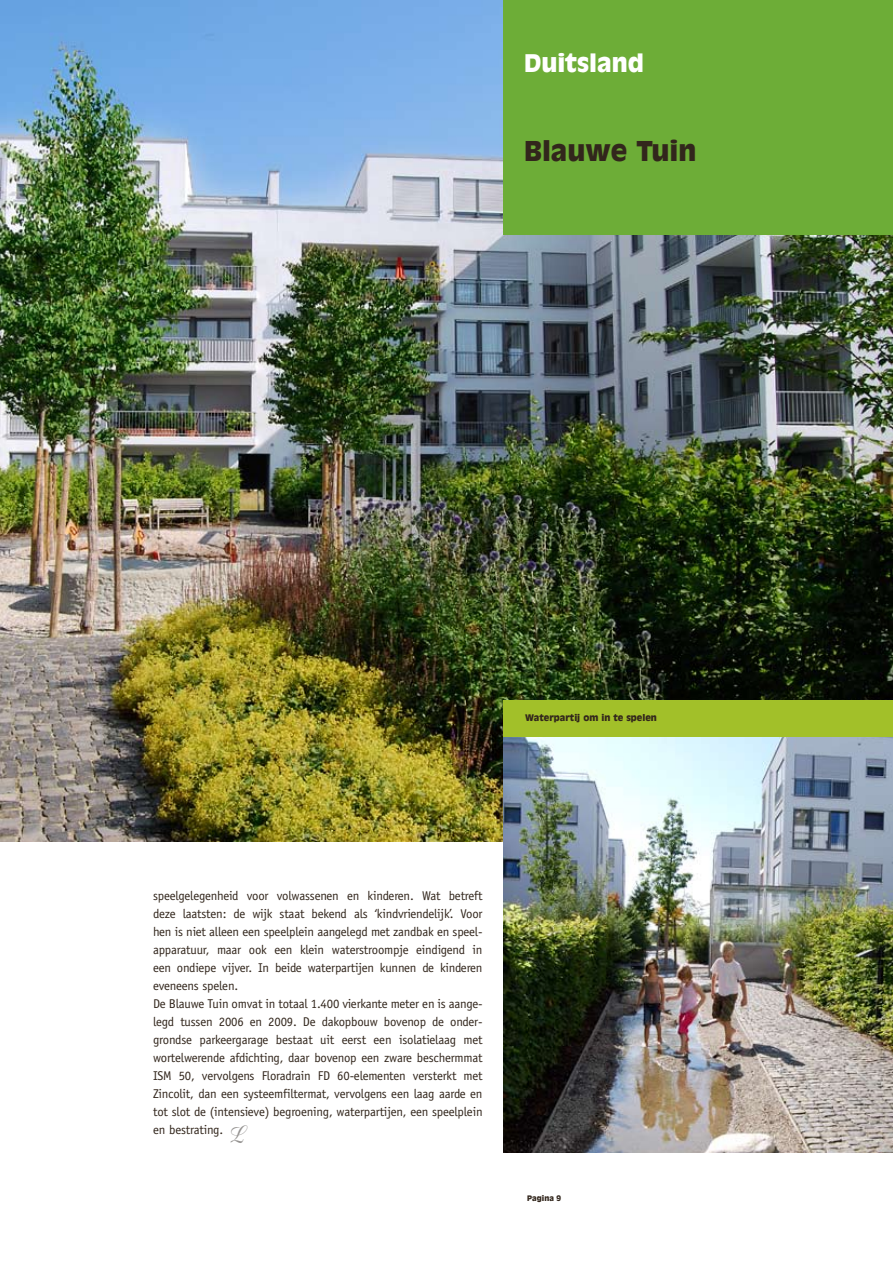
<style>
.page{position:relative;width:893px;height:1263px;background:#fff}
.page>*{position:absolute;margin:0;border:0;box-sizing:border-box;transform-origin:0 0}
.t1{font:900 27px "Antique Olive";color:#32261c}
.t2{font:900 24px "Antique Olive";color:#fff}
.t3{font:12.75px/18px "Officina Sans";letter-spacing:-.015em;color:#32261c}
.t4{font:900 9px "Antique Olive";color:#32261c}
.t5{font:900 7.5px "Antique Olive";color:#32261c}
.s1{font-family:"Poppl Exquisit";font-size:20.25px;color:#959391}
</style>
<div class="page">
<img style="left:0;top:0;width:893px;height:842px">
<div style="left:504px;top:0;width:389px;height:234px;background:#6dad37"></div>
<img style="left:504px;top:737px;width:389px;height:415px">
<div style="left:504px;top:701px;width:389px;height:36px;background:#a2c029"></div>
<h2 class="t2" style="left:524px;top:49px;width:121px">Duitsland</h2>
<h1 class="t1" style="left:524px;top:135px;width:174px">Blauwe Tuin</h1>
<p class="t4" style="left:525px;top:713px;width:133px">Waterpartij om in te spelen</p>
<p class="t3" style="left:153px;top:887px;width:331px">speelgelegenheid voor volwassenen en kinderen. Wat betreft deze laatsten: de wijk staat bekend als ‘kindvriendelijk’. Voor hen is niet alleen een speelplein aangelegd met zandbak en speel&shy;apparatuur, maar ook een klein waterstroompje eindigend in een ondiepe vijver. In beide waterpartijen kunnen de kinderen eveneens spelen.<br>De Blauwe Tuin omvat in totaal 1.400 vierkante meter en is aange&shy;legd tussen 2006 en 2009. De dakopbouw bovenop de onder&shy;grondse parkeergarage bestaat uit eerst een isolatielaag met wortelwerende afdichting, daar bovenop een zware beschermmat ISM 50, vervolgens Floradrain FD 60-elementen versterkt met Zincolit, dan een systeemfiltermat, vervolgens een laag aarde en tot slot de (intensieve) begroening, waterpartijen, een speelplein en bestrating. <span class="s1">L</span></p>
<p class="t5" style="left:527px;top:1194px;width:35px">Pagina 9</p>
</div>
